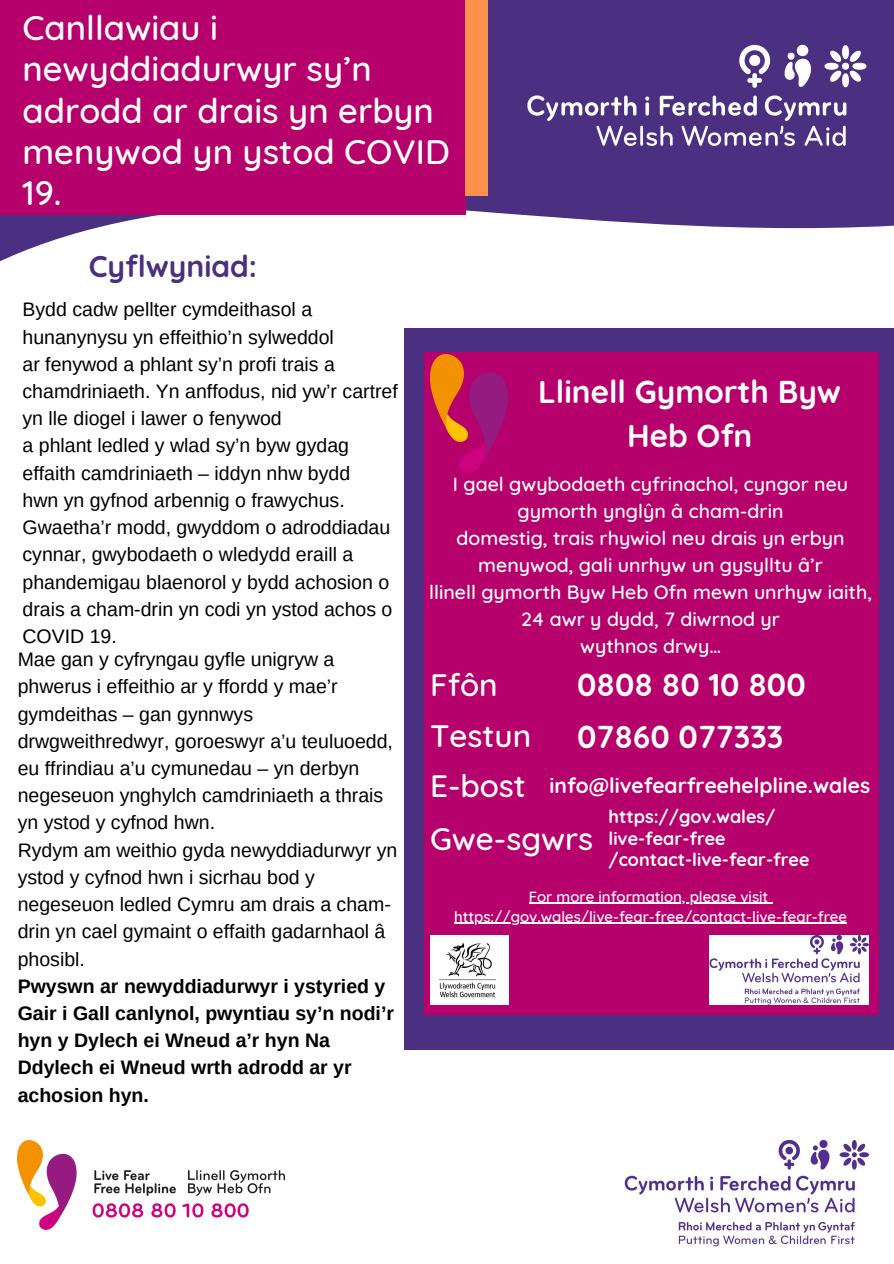
<style>
.page{position:relative;width:894px;height:1264px;background:#fff}
.page>*{position:absolute;margin:0;border:0;box-sizing:border-box;transform-origin:0 0}
.t1{font:500 34.65px/41.1px "Quicksand";color:#fff}
.t2{font:700 31.5px/44px "Quicksand";color:#fff;text-align:center}
.t3{font:500 31.5px/50.7px "Quicksand";color:#fff}
.t4{font:700 30px "Quicksand";color:#4b2f80}
.t5{font:700 21px "Quicksand";color:#fff}
.t6{font:19.5px/27.2px "Arimo";color:#000}
.t7{font:500 19.5px/27px "Quicksand";color:#fff;text-align:center}
.t8{font:700 19.5px/27.2px "Arimo";color:#000}
.t9{font:700 18px/21.5px "Quicksand";color:#fff}
.t10{font:500 15px/20.2px "Quicksand";color:#fff;text-align:center}
</style>
<div class="page">
<svg style="left:0;top:0;width:893px;height:262px;fill:#4b2f80"></svg>
<img style="left:523px;top:41px;width:345px;height:110px">
<div style="left:0;top:0;width:465px;height:214px;background:#b6006c"></div>
<div style="left:465px;top:0;width:22px;height:196px;background:#ff914d"></div>
<div style="left:404px;top:328px;width:489px;height:721px;background:#4b2f80"></div>
<div style="left:423px;top:353px;width:455px;height:662px;background:#b6006c"></div>
<img style="left:430px;top:355px;width:78px;height:117px">
<hr style="left:528px;top:902px;width:240px;height:1px;background:#fff">
<hr style="left:454px;top:922px;width:392px;height:1px;background:#fff">
<img style="left:430px;top:935px;width:78px;height:69px">
<img style="left:709px;top:935px;width:159px;height:69px">
<img style="left:624px;top:1140px;width:244px;height:106px">
<img style="left:18px;top:1140px;width:267px;height:89px">
<h1 class="t1" style="left:23px;top:7px;width:428px">Canllawiau i newyddiadurwyr sy’n adrodd ar drais yn erbyn menywod yn ystod COVID<br>19.</h1>
<h3 class="t4" style="left:89px;top:247px;width:170px">Cyflwyniad:</h3>
<p class="t6" style="left:23px;top:296px;width:377px">Bydd cadw pellter cymdeithasol a hunanynysu yn effeithio’n sylweddol<br>ar fenywod a phlant sy’n profi trais a chamdriniaeth. Yn anffodus, nid yw’r cartref yn lle diogel i lawer o fenywod<br>a phlant ledled y wlad sy’n byw gydag effaith camdriniaeth – iddyn nhw bydd<br>hwn yn gyfnod arbennig o frawychus.<br>Gwaetha’r modd, gwyddom o adroddiadau cynnar, gwybodaeth o wledydd eraill a phandemigau blaenorol y bydd achosion o drais a cham-drin yn codi yn ystod achos o COVID 19.</p>
<p class="t6" style="left:18px;top:645px;width:381px">Mae gan y cyfryngau gyfle unigryw a phwerus i effeithio ar y ffordd y mae’r gymdeithas – gan gynnwys drwgweithredwyr, goroeswyr a’u teuluoedd, eu ffrindiau a’u cymunedau – yn derbyn negeseuon ynghylch camdriniaeth a thrais yn ystod y cyfnod hwn.<br>Rydym am weithio gyda newyddiadurwyr yn ystod y cyfnod hwn i sicrhau bod y negeseuon ledled Cymru am drais a cham&shy;drin yn cael gymaint o effaith gadarnhaol â phosibl.</p>
<p class="t8" style="left:18px;top:972px;width:378px">Pwyswn ar newyddiadurwyr i ystyried y<br>Gair i Gall canlynol, pwyntiau sy’n nodi’r hyn y Dylech ei Wneud a’r hyn Na<br>Ddylech ei Wneud wrth adrodd ar yr achosion hyn.</p>
<h2 class="t2" style="left:538px;top:369px;width:304px">Llinell Gymorth Byw<br>Heb Ofn</h2>
<p class="t7" style="left:429px;top:470px;width:444px">I gael gwybodaeth cyfrinachol, cyngor neu gymorth ynglŷn â cham-drin<br>domestig, trais rhywiol neu drais yn erbyn menywod, gali unrhyw un gysylltu â’r<br>llinell gymorth Byw Heb Ofn mewn unrhyw iaith, 24 awr y dydd, 7 diwrnod yr<br>wythnos drwy…</p>
<h2 class="t2" style="left:577px;top:658px;width:230px;line-height:51.8px;text-align:left">0808 80 10 800<br>07860 077333</h2>
<p class="t5" style="left:549px;top:772px;width:322px">info@livefearfreehelpline.wales</p>
<p class="t9" style="left:608px;top:805px;width:202px">https://gov.wales/ live-fear-free /contact-live-fear-free</p>
<h2 class="t3" style="left:430px;top:658px;width:103px">Ffôn<br>Testun<br>E-bost</h2>
<h2 class="t3" style="left:430px;top:812px;width:165px">Gwe-sgwrs</h2>
<p class="t10" style="left:454px;top:885px;width:394px">For more information, please visit https://gov.wales/live-fear-free/contact-live-fear-free</p>
</div>
